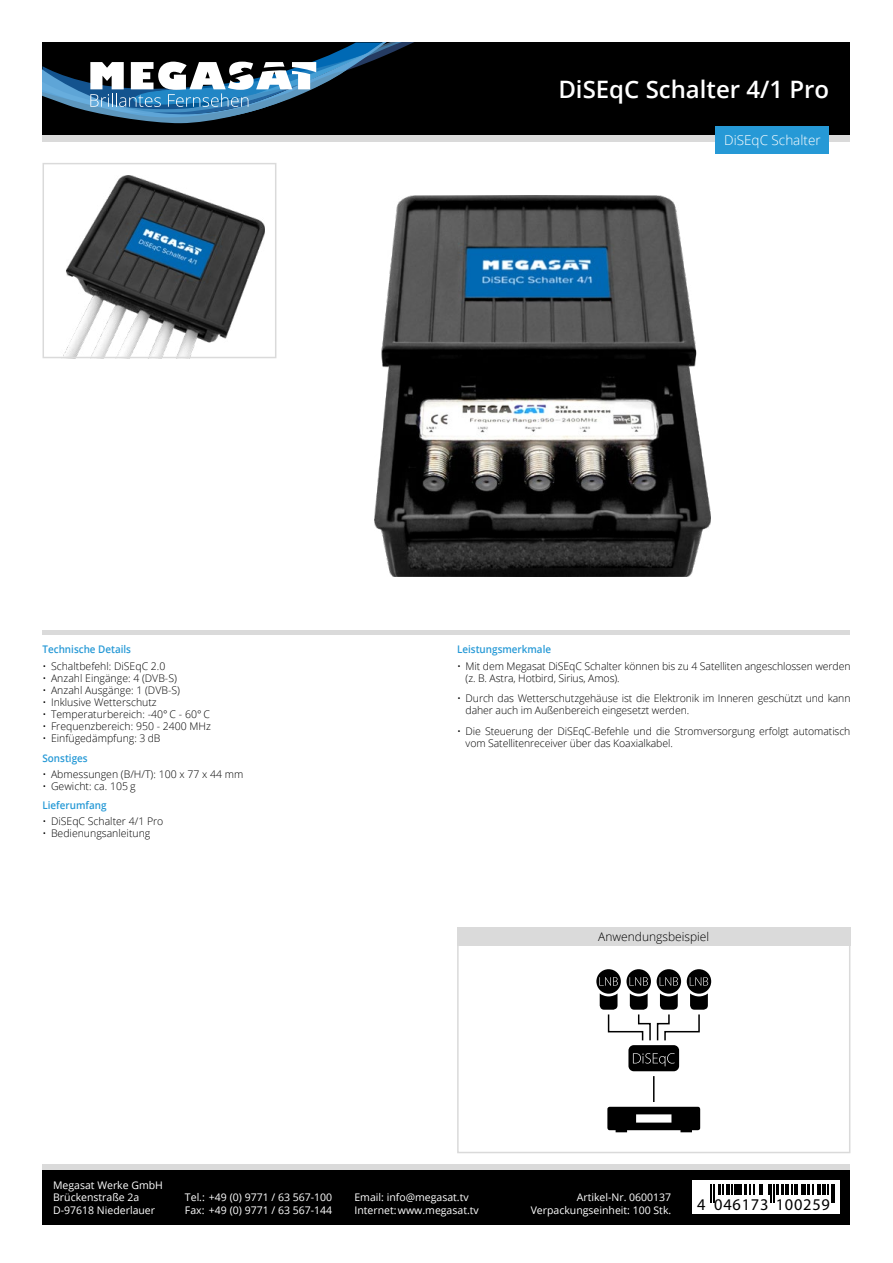
<style>
.page{position:relative;width:893px;height:1263px;background:#fff}
.page>*{position:absolute;margin:0;border:0;box-sizing:border-box;transform-origin:0 0}
.t1{font:600 24px "Open Sans";color:#fff}
.t2{font:16.35px "Courier";letter-spacing:.045em;color:#000}
.t3{font:300 13.5px "Open Sans";color:#fff}
.t4{font:300 12px "Open Sans";color:#000}
.t5{font:300 10.5px/12px "Open Sans";letter-spacing:-.01em;color:#000}
.t6{font:10.5px/12.6px "Open Sans";color:#fff}
.t7{font:600 10.5px "Open Sans";color:#2699d6;scale:.94 1}
</style>
<div class="page">
<div style="left:43px;top:43px;width:807px;height:92px;background:#000"></div>
<div style="left:43px;top:135px;width:807px;height:7px;background:#dadada"></div>
<div style="left:43px;top:1164px;width:807px;height:6px;background:#dadada"></div>
<div style="left:43px;top:630px;width:807px;height:5px;background:#dadada"></div>
<div style="left:43px;top:1170px;width:807px;height:54px;background:#000"></div>
<svg style="left:43px;top:43px;width:369px;height:80px"></svg>
<div style="left:692px;top:1181px;width:148px;height:33px;background:#fff"></div>
<svg style="left:710px;top:1184px;width:14px;height:19px"></svg>
<hr style="left:726px;top:1184px;width:4px;height:11px;background:#000">
<svg style="left:731px;top:1184px;width:4px;height:11px"></svg>
<div style="left:737px;top:1184px;width:5px;height:11px;background:#000"></div>
<svg style="left:745px;top:1184px;width:39px;height:19px"></svg>
<hr style="left:785px;top:1184px;width:4px;height:11px;background:#000">
<hr style="left:794px;top:1184px;width:4px;height:11px;background:#000">
<svg style="left:801px;top:1184px;width:13px;height:11px"></svg>
<hr style="left:817px;top:1184px;width:4px;height:11px;background:#000">
<hr style="left:822px;top:1184px;width:4px;height:11px;background:#000">
<svg style="left:827px;top:1184px;width:8px;height:19px"></svg>
<div style="left:716px;top:126px;width:113px;height:27px;background:#2699d6"></div>
<div style="left:457px;top:927px;width:393px;height:226px;border:2px solid #dadada"></div>
<div style="left:457px;top:927px;width:393px;height:19px;background:#dadada"></div>
<svg style="left:607px;top:1076px;width:93px;height:56px"></svg>
<div style="left:628px;top:1045px;width:51px;height:26px;background:#000;border-radius:5px"></div>
<svg style="left:633px;top:1053px;width:42px;height:13px"></svg>
<div style="left:626px;top:969px;width:25px;height:25px;background:#000;border-radius:50%"></div>
<svg style="left:629px;top:977px;width:19px;height:9px"></svg>
<div style="left:657px;top:969px;width:24px;height:25px;background:#000;border-radius:50%"></div>
<div style="left:687px;top:969px;width:24px;height:25px;background:#000;border-radius:50%"></div>
<div style="left:596px;top:969px;width:25px;height:25px;background:#000;border-radius:50%"></div>
<svg style="left:660px;top:977px;width:18px;height:9px"></svg>
<svg style="left:690px;top:977px;width:18px;height:9px"></svg>
<svg style="left:599px;top:977px;width:19px;height:9px"></svg>
<svg style="left:600px;top:993px;width:108px;height:48px"></svg>
<img style="left:374px;top:196px;width:336px;height:380px">
<img style="left:63px;top:175px;width:201px;height:180px">
<div style="left:43px;top:163px;width:233px;height:195px;border:2px solid #dadada"></div>
<h1 class="t1" style="left:558px;top:73px;width:272px">DiSEqC Schalter 4/1 Pro</h1>
<p class="t7" style="left:43px;top:642px;width:96px">Technische Details</p>
<p class="t5" style="left:43px;top:660px;width:124px">• Schaltbefehl: DiSEqC 2.0</p>
<p class="t5" style="left:43px;top:672px;width:136px">• Anzahl Eingänge: 4 (DVB-S)</p>
<p class="t5" style="left:43px;top:684px;width:139px">• Anzahl Ausgänge: 1 (DVB-S)</p>
<p class="t5" style="left:43px;top:696px;width:116px">• Inklusive Wetterschutz</p>
<p class="t5" style="left:43px;top:708px;width:169px">• Temperaturbereich: -40° C - 60° C</p>
<p class="t5" style="left:43px;top:720px;width:170px">• Frequenzbereich: 950 - 2400 MHz</p>
<p class="t5" style="left:43px;top:732px;width:119px">• Einfügedämpfung: 3 dB</p>
<p class="t7" style="left:43px;top:750px;width:50px">Sonstiges</p>
<p class="t5" style="left:43px;top:768px;width:202px">• Abmessungen (B/H/T): 100 x 77 x 44 mm</p>
<p class="t5" style="left:43px;top:780px;width:95px">• Gewicht: ca. 105 g</p>
<p class="t7" style="left:43px;top:797px;width:70px">Lieferumfang</p>
<p class="t5" style="left:43px;top:815px;width:122px">• DiSEqC Schalter 4/1 Pro</p>
<p class="t5" style="left:43px;top:827px;width:109px">• Bedienungsanleitung</p>
<p class="t3" style="left:724px;top:131px;width:98px">DiSEqC Schalter</p>
<p class="t7" style="left:457px;top:642px;width:102px">Leistungsmerkmale</p>
<p class="t5" style="left:466px;top:660px;width:386px;text-indent:-9px">• Mit dem Megasat DiSEqC Schalter können bis zu 4 Satelliten angeschlossen werden (z. B. Astra, Hotbird, Sirius, Amos).</p>
<p class="t5" style="left:466px;top:692px;width:386px;text-indent:-9px">• Durch das Wetterschutzgehäuse ist die Elektronik im Inneren geschützt und kann daher auch im Außenbereich eingesetzt werden.</p>
<p class="t5" style="left:466px;top:725px;width:386px;text-indent:-9px">• Die Steuerung der DiSEqC-Befehle und die Stromversorgung erfolgt automatisch vom Satellitenreceiver über das Koaxialkabel.</p>
<p class="t4" style="left:598px;top:929px;width:112px">Anwendungsbeispiel</p>
<p class="t6" style="left:53px;top:1178px;width:111px">Megasat Werke GmbH<br>Brückenstraße 2a<br>D-97618 Niederlauer</p>
<p class="t6" style="left:185px;top:1191px;width:149px">Tel.: +49 (0) 9771 / 63 567-100<br>Fax: +49 (0) 9771 / 63 567-144</p>
<p class="t6" style="left:354px;top:1191px;width:126px">Email: info@megasat.tv<br>Internet:www.megasat.tv</p>
<p class="t6" style="left:577px;top:1191px;width:96px">Artikel-Nr. 0600137</p>
<p class="t6" style="left:531px;top:1203px;width:142px">Verpackungseinheit: 100 Stk.</p>
<h2 class="t2" style="left:697px;top:1194px;width:134px">4 046173 100259</h2>
</div>
